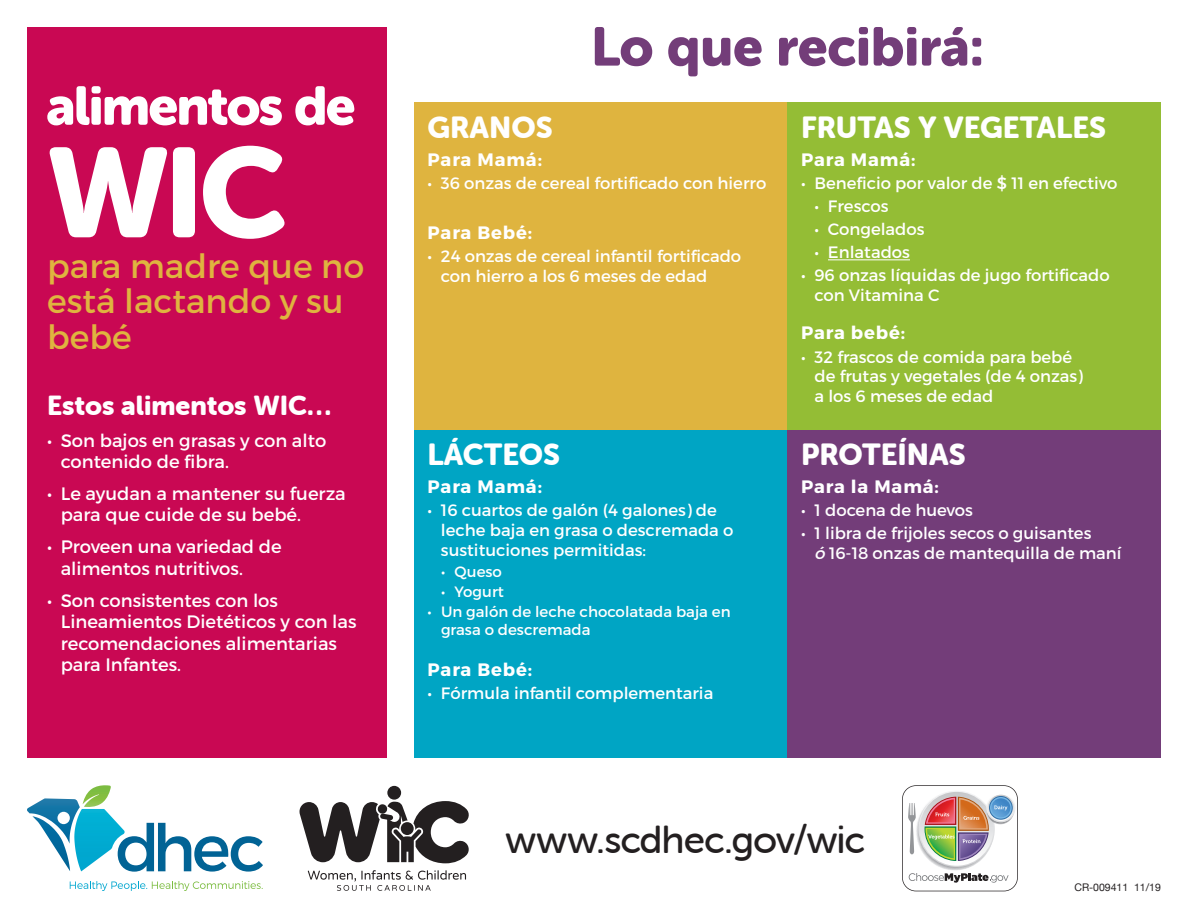
<style>
.page{position:relative;width:1188px;height:918px;background:#fff}
.page>*{position:absolute;margin:0;border:0;box-sizing:border-box;transform-origin:0 0}
.t1{font:126px "Museo Sans Rounded 900";color:#fff}
.t2{font:54px "Museo Sans Rounded 900";color:#733d79}
.t3{font:54px "Museo Sans Rounded 900";letter-spacing:-.03em;color:#fff}
.t4{font:39px "Museo Sans Rounded 500";letter-spacing:-.025em;color:#231f20}
.t5{font:33.3px/35.2px "Montserrat";color:#dfb43f}
.t6{font:30px "Museo Sans Rounded 900";color:#fff}
.t7{font:27px "Museo Sans Rounded 900";color:#fff}
.t8{font:18px/21.6px "Montserrat";color:#fff}
.t9{font:700 18px "Montserrat";letter-spacing:.05em;color:#fff}
.t10{font:16.5px/19.8px "Montserrat";color:#fff}
.t11{font:15px/18px "Montserrat";color:#fff}
.t12{font:10.5px "Helvetica Neue";color:#231f20}
.s1{font-style:italic}
</style>
<div class="page">
<svg style="left:902px;top:785px;width:116px;height:106px"></svg>
<div style="left:387px;top:786px;width:14px;height:14px;background:#231f20;border-radius:50%"></div>
<svg style="left:299px;top:801px;width:170px;height:62px"></svg>
<svg style="left:308px;top:870px;width:158px;height:21px"></svg>
<svg style="left:27px;top:785px;width:236px;height:87px"></svg>
<svg style="left:70px;top:881px;width:193px;height:10px"></svg>
<div style="left:27px;top:27px;width:360px;height:730px;background:#c90853"></div>
<div style="left:414px;top:103px;width:374px;height:327px;background:#dfb43f"></div>
<div style="left:788px;top:103px;width:373px;height:327px;background:#94bd35"></div>
<hr style="left:828px;top:259px;width:82px;height:1px;background:#fff">
<div style="left:414px;top:430px;width:374px;height:327px;background:#00a5c4"></div>
<div style="left:788px;top:430px;width:373px;height:327px;background:#733d79"></div>
<h2 class="t3" style="left:46px;top:75px;width:310px">alimentos de</h2>
<h1 class="t1" style="left:46px;top:122px;width:242px">WIC</h1>
<h3 class="t5" style="left:47px;top:248px;width:319px">para madre que no está lactando y su bebé</h3>
<h3 class="t7" style="left:47px;top:390px;width:286px">Estos alimentos WIC…</h3>
<p class="t8" style="left:61px;top:429px;width:267px;text-indent:-14px">• Son bajos en grasas y con alto contenido de fibra.</p>
<p class="t8" style="left:61px;top:483px;width:286px;text-indent:-14px">• Le ayudan a mantener su fuerza para que cuide de su bebé.</p>
<p class="t8" style="left:61px;top:536px;width:222px;text-indent:-14px">• Proveen una variedad de alimentos nutritivos.</p>
<p class="t8" style="left:61px;top:589px;width:297px;text-indent:-14px">• Son consistentes con los<br>Lineamientos Dietéticos y con las recomendaciones alimentarias para Infantes.</p>
<h2 class="t2" style="left:591px;top:16px;width:394px">Lo que recibirá:</h2>
<h3 class="t6" style="left:801px;top:110px;width:307px">FRUTAS Y VEGETALES</h3>
<p class="t9" style="left:801px;top:148px;width:116px">Para Mamá:</p>
<p class="t10" style="left:801px;top:173px;width:318px">• Beneficio por valor de $ 11 en efectivo</p>
<p class="t10" style="left:815px;top:196px;width:75px">• Frescos</p>
<p class="t10" style="left:815px;top:219px;width:112px">• Congelados</p>
<p class="t10" style="left:815px;top:242px;width:97px">• Enlatados</p>
<p class="t10" style="left:815px;top:265px;width:297px;text-indent:-13px">• 96 onzas líquidas de jugo fortificado con Vitamina C</p>
<p class="t9" style="left:801px;top:322px;width:106px">Para bebé:</p>
<p class="t10" style="left:815px;top:347px;width:270px;text-indent:-13px">• 32 frascos de comida para bebé de frutas y vegetales (de 4 onzas) a los 6 meses de edad</p>
<h3 class="t6" style="left:428px;top:110px;width:127px">GRANOS</h3>
<p class="t9" style="left:428px;top:148px;width:116px">Para Mamá:</p>
<p class="t10" style="left:428px;top:173px;width:340px">• 36 onzas de cereal fortificado con hierro</p>
<p class="t9" style="left:428px;top:221px;width:106px">Para Bebé:</p>
<p class="t10" style="left:441px;top:246px;width:302px;text-indent:-13px">• 24 onzas de cereal infantil fortificado con hierro a los 6 meses de edad</p>
<h3 class="t6" style="left:428px;top:437px;width:134px">LÁCTEOS</h3>
<p class="t9" style="left:428px;top:476px;width:116px">Para Mamá:</p>
<p class="t10" style="left:441px;top:501px;width:294px;text-indent:-13px">• 16 cuartos de galón (4 galones) de leche baja en grasa o descremada o sustituciones permitidas:</p>
<p class="t11" style="left:441px;top:563px;width:62px">• Queso</p>
<p class="t11" style="left:441px;top:583px;width:65px">• Yogurt</p>
<p class="t11" style="left:441px;top:602px;width:291px;text-indent:-14px">• Un galón de leche chocolatada baja en grasa o descremada</p>
<p class="t9" style="left:428px;top:658px;width:106px">Para Bebé:</p>
<p class="t10" style="left:428px;top:683px;width:287px">• Fórmula infantil complementaria</p>
<h3 class="t6" style="left:801px;top:437px;width:166px">PROTEÍNAS</h3>
<p class="t9" style="left:801px;top:476px;width:139px">Para la Mamá:</p>
<p class="t10" style="left:801px;top:501px;width:174px">• 1 docena de huevos</p>
<p class="t10" style="left:814px;top:524px;width:309px;text-indent:-14px">• 1 libra de frijoles secos o guisantes<br><span class="s1">ó</span> 16-18 onzas de mantequilla de maní</p>
<h3 class="t4" style="left:505px;top:818px;width:362px">www.scdhec.gov/wic</h3>
<p class="t12" style="left:1074px;top:880px;width:88px">CR-009411 11/19</p>
</div>
